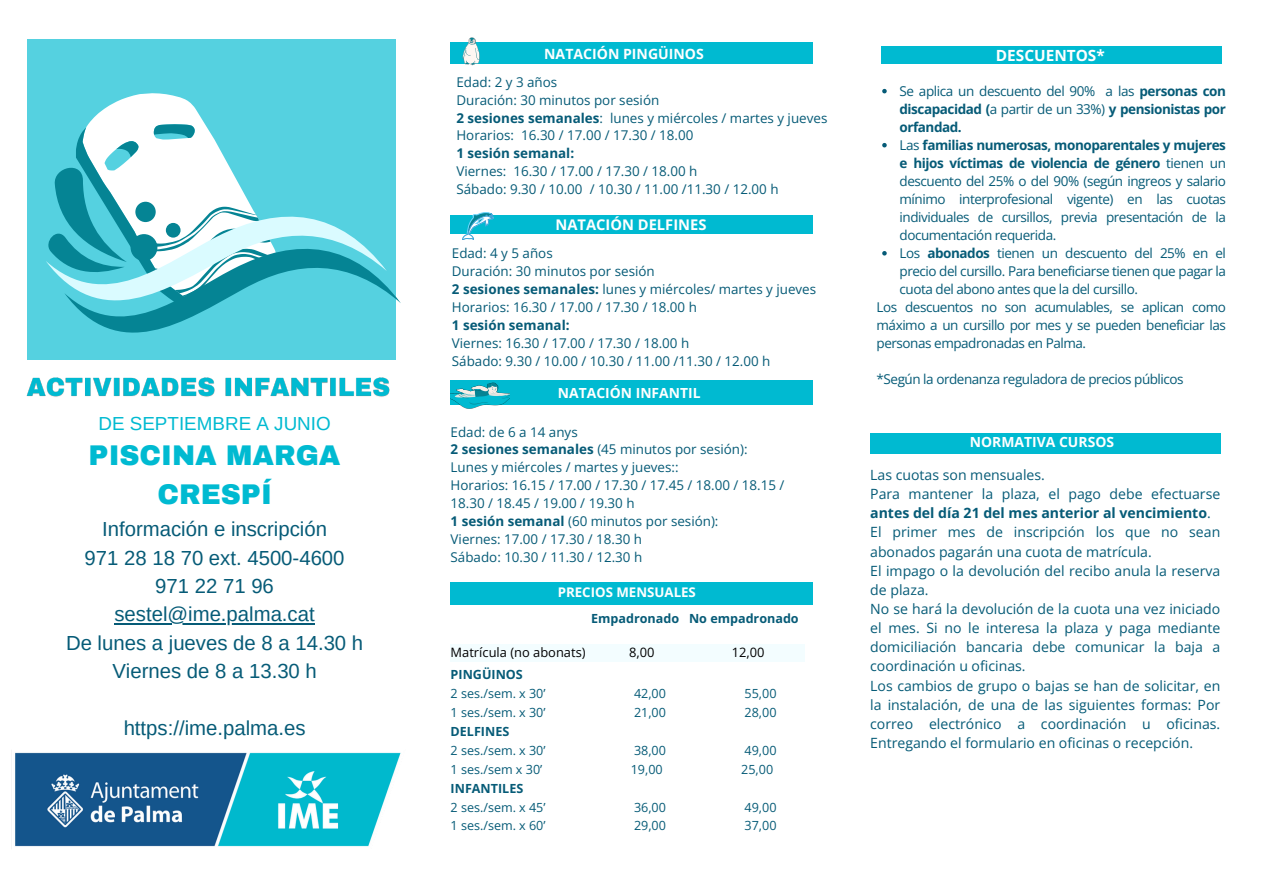
<style>
.page{position:relative;width:1263px;height:894px;background:#fff}
.page>*{position:absolute;margin:0;border:0;box-sizing:border-box;transform-origin:0 0}
.t1{font:900 27.9px/38.7px "Archivo";color:#00bad1;text-align:center}
.t2{font:20.4px/28.3px "Arimo";color:#065b77;text-align:center}
.t3{font:18.9px "Arimo";color:#00bad1}
.t4{font:700 15.3px "Open Sans";color:#fff}
.t5{font:700 14.7px "Open Sans";color:#fff}
.t6{font:14.1px/19.2px "Open Sans";color:#065b77}
.t7{font:700 14.1px "Open Sans";color:#fff}
.t8{font:700 13.95px "Open Sans";color:#fff}
.t9{font:700 13.8px "Open Sans";color:#fff}
.t10{font:13.5px/18px "Open Sans";letter-spacing:-.03em;color:#065b77;text-align:justify}
.t11{font:700 13.5px/18px "Open Sans";letter-spacing:-.035em;color:#065b77;text-align:justify}
.t12{font:13.35px/17.9px "Open Sans";color:#065b77}
.t13{font:700 13.35px "Open Sans";color:#065b77}
.t14{font:700 13.35px "Open Sans";color:#fff}
.t15{font:12.9px "Open Sans";color:#000}
.t16{font:12.6px/18.9px "Open Sans";color:#065b77}
.t17{font:700 12.6px "Open Sans";color:#065b77}
.s1{font-weight:700}
.s2{font-weight:400}
</style>
<div class="page">
<img style="left:15px;top:752px;width:386px;height:95px">
<div style="left:28px;top:39px;width:368px;height:320px;background:#55d1e0"></div>
<div style="left:451px;top:582px;width:362px;height:23px;background:#00bad1"></div>
<div style="left:451px;top:42px;width:362px;height:22px;background:#00bad1"></div>
<div style="left:870px;top:433px;width:351px;height:20px;background:#00bad1"></div>
<div style="left:451px;top:380px;width:362px;height:25px;background:#00bad1"></div>
<div style="left:881px;top:46px;width:340px;height:17px;background:#00bad1"></div>
<div style="left:451px;top:215px;width:362px;height:19px;background:#00bad1"></div>
<svg style="left:43px;top:93px;width:358px;height:267px"></svg>
<div style="left:131px;top:234px;width:26px;height:27px;background:#058494;border-radius:50%"></div>
<div style="left:166px;top:223px;width:15px;height:14px;background:#058494;border-radius:50%"></div>
<div style="left:135px;top:202px;width:21px;height:20px;background:#058494;border-radius:50%"></div>
<svg style="left:463px;top:37px;width:16px;height:28px"></svg>
<svg style="left:463px;top:212px;width:31px;height:27px"></svg>
<img style="left:451px;top:382px;width:58px;height:27px">
<img style="left:26px;top:377px;width:364px;height:20px">
<div style="left:451px;top:644px;width:354px;height:17px;background:#f3fdff"></div>
<hr style="left:114px;top:623px;width:201px;height:2px;background:#065b77">
<svg style="left:882px;top:89px;width:5px;height:4px"></svg>
<svg style="left:882px;top:143px;width:5px;height:4px"></svg>
<svg style="left:882px;top:251px;width:5px;height:4px"></svg>
<h6 class="t3" style="left:98px;top:413px;width:234px">DE SEPTIEMBRE A JUNIO</h6>
<h6 class="t1" style="left:89px;top:436px;width:254px">PISCINA MARGA<br>CRESPÍ</h6>
<h6 class="t2" style="left:85px;top:515px;width:261px">Información e inscripción<br>971 28 18 70 ext. 4500-4600<br>971 22 71 96</h6>
<p class="t2" style="left:66px;top:600px;width:299px">sestel@ime.palma.cat<br>De lunes a jueves de 8 a 14.30 h<br>Viernes de 8 a 13.30 h</p>
<p class="t2" style="left:124px;top:713px;width:183px">https://ime.palma.es</p>
<p class="t7" style="left:544px;top:44px;width:161px">NATACIÓN PINGÜINOS</p>
<p class="t4" style="left:996px;top:44px;width:110px">DESCUENTOS*</p>
<p class="t12" style="left:456px;top:73px;width:102px">Edad: 2 y 3 años</p>
<p class="t12" style="left:456px;top:90px;width:204px">Duración: 30 minutos por sesión</p>
<p class="t12" style="left:456px;top:108px;width:372px"><span class="s1">2 sesiones semanales</span>: lunes y miércoles / martes y jueves</p>
<p class="t12" style="left:456px;top:126px;width:238px">Horarios: 16.30 / 17.00 / 17.30 / 18.00</p>
<p class="t13" style="left:456px;top:144px;width:119px">1 sesión semanal:</p>
<p class="t12" style="left:456px;top:162px;width:242px">Viernes: 16.30 / 17.00 / 17.30 / 18.00 h</p>
<h3 class="t12" style="left:456px;top:180px;width:324px">Sábado: 9.30 / 10.00 / 10.30 / 11.00 /11.30 / 12.00 h</h3>
<h4 class="t5" style="left:556px;top:214px;width:152px">NATACIÓN DELFINES</h4>
<h2 class="t12" style="left:452px;top:244px;width:102px">Edad: 4 y 5 años</h2>
<h2 class="t12" style="left:452px;top:262px;width:204px">Duración: 30 minutos por sesión</h2>
<p class="t12" style="left:452px;top:280px;width:366px"><span class="s1">2 sesiones semanales:</span> lunes y miércoles/ martes y jueves</p>
<p class="t12" style="left:452px;top:298px;width:247px">Horarios: 16.30 / 17.00 / 17.30 / 18.00 h</p>
<h3 class="t13" style="left:452px;top:315px;width:119px">1 sesión semanal:</h3>
<h3 class="t12" style="left:452px;top:334px;width:239px">Viernes: 16.30 / 17.00 / 17.30 / 18.00 h</h3>
<p class="t12" style="left:452px;top:351px;width:320px">Sábado: 9.30 / 10.00 / 10.30 / 11.00 /11.30 / 12.00 h</p>
<p class="t9" style="left:558px;top:383px;width:144px">NATACIÓN INFANTIL</p>
<p class="t12" style="left:451px;top:422px;width:129px">Edad: de 6 a 14 anys</p>
<p class="t12" style="left:451px;top:440px;width:298px"><span class="s1">2 sesiones semanales</span> (45 minutos por sesión):</p>
<p class="t12" style="left:451px;top:458px;width:229px">Lunes y miércoles / martes y jueves::</p>
<p class="t12" style="left:451px;top:476px;width:335px">Horarios: 16.15 / 17.00 / 17.30 / 17.45 / 18.00 / 18.15 /<br>18.30 / 18.45 / 19.00 / 19.30 h</p>
<p class="t12" style="left:451px;top:512px;width:269px"><span class="s1">1 sesión semanal</span> (60 minutos por sesión):</p>
<p class="t12" style="left:451px;top:529px;width:193px">Viernes: 17.00 / 17.30 / 18.30 h</p>
<p class="t12" style="left:451px;top:547px;width:193px">Sábado: 10.30 / 11.30 / 12.30 h</p>
<p class="t14" style="left:558px;top:583px;width:140px">PRECIOS MENSUALES</p>
<h3 class="t17" style="left:591px;top:609px;width:209px">Empadronado No empadronado</h3>
<h5 class="t15" style="left:451px;top:643px;width:136px">Matrícula (no abonats)</h5>
<h5 class="t15" style="left:629px;top:643px;width:27px">8,00</h5>
<h5 class="t15" style="left:732px;top:643px;width:34px">12,00</h5>
<p class="t17" style="left:451px;top:665px;width:74px">PINGÜINOS</p>
<p class="t16" style="left:451px;top:683px;width:96px">2 ses./sem. x 30’</p>
<p class="t16" style="left:634px;top:683px;width:33px">42,00</p>
<p class="t16" style="left:744px;top:683px;width:33px">55,00</p>
<p class="t16" style="left:451px;top:702px;width:96px">1 ses./sem. x 30’</p>
<p class="t16" style="left:634px;top:702px;width:33px">21,00</p>
<p class="t16" style="left:744px;top:702px;width:33px">28,00</p>
<p class="t16" style="left:451px;top:721px;width:96px"><span class="s1">DELFINES<br></span>2 ses./sem. x 30’</p>
<p class="t16" style="left:634px;top:740px;width:33px">38,00</p>
<p class="t16" style="left:744px;top:740px;width:33px">49,00</p>
<p class="t16" style="left:451px;top:759px;width:93px">1 ses./sem x 30’</p>
<p class="t16" style="left:631px;top:759px;width:33px">19,00</p>
<p class="t16" style="left:741px;top:759px;width:33px">25,00</p>
<p class="t17" style="left:451px;top:779px;width:74px">INFANTILES</p>
<p class="t16" style="left:451px;top:797px;width:96px">2 ses./sem. x 45’</p>
<p class="t16" style="left:634px;top:797px;width:33px">36,00</p>
<p class="t16" style="left:744px;top:797px;width:33px">49,00</p>
<p class="t16" style="left:451px;top:815px;width:96px">1 ses./sem. x 60’</p>
<h3 class="t16" style="left:634px;top:815px;width:33px">29,00</h3>
<h3 class="t16" style="left:744px;top:815px;width:33px">37,00</h3>
<p class="t11" style="left:899px;top:81px;width:328px"><span class="s2">Se aplica un descuento del 90% a las</span> personas con discapacidad (<span class="s2">a partir de un 33%)</span> y pensionistas por orfandad.</p>
<p class="t10" style="left:899px;top:135px;width:328px">Las <span class="s1">familias numerosas, monoparentales y mujeres e hijos víctimas de violencia de género</span> tienen un descuento del 25% o del 90% (según ingreos y salario mínimo interprofesional vigente) en las cuotas individuales de cursillos, previa presentación de la documentación requerida.</p>
<p class="t10" style="left:899px;top:243px;width:328px">Los <span class="s1">abonados</span> tienen un descuento del 25% en el</p>
<p class="t10" style="left:899px;top:261px;width:328px">precio del cursillo. Para beneficiarse tienen que pagar la</p>
<p class="t10" style="left:899px;top:279px;width:240px">cuota del abono antes que la del cursillo.</p>
<p class="t10" style="left:877px;top:297px;width:351px">Los descuentos no son acumulables, se aplican como</p>
<p class="t10" style="left:877px;top:315px;width:351px">máximo a un cursillo por mes y se pueden beneficiar las</p>
<p class="t10" style="left:877px;top:333px;width:211px">personas empadronadas en Palma.</p>
<p class="t10" style="left:877px;top:369px;width:309px">*Según la ordenanza reguladora de precios públicos</p>
<p class="t8" style="left:970px;top:432px;width:146px">NORMATIVA CURSOS</p>
<p class="t6" style="left:870px;top:465px;width:352px">Las cuotas son mensuales.<br>Para mantener la plaza, el pago debe efectuarse <span class="s1">antes del día 21 del mes anterior al vencimiento</span>.<br>El primer mes de inscripción los que no sean abonados pagarán una cuota de matrícula.<br>El impago o la devolución del recibo anula la reserva de plaza.<br>No se hará la devolución de la cuota una vez iniciado el mes. Si no le interesa la plaza y paga mediante domiciliación bancaria debe comunicar la baja a coordinación u oficinas.<br>Los cambios de grupo o bajas se han de solicitar, en la instalación, de una de las siguientes formas: Por correo electrónico a coordinación u oficinas.<br>Entregando el formulario en oficinas o recepción.</p>
</div>
